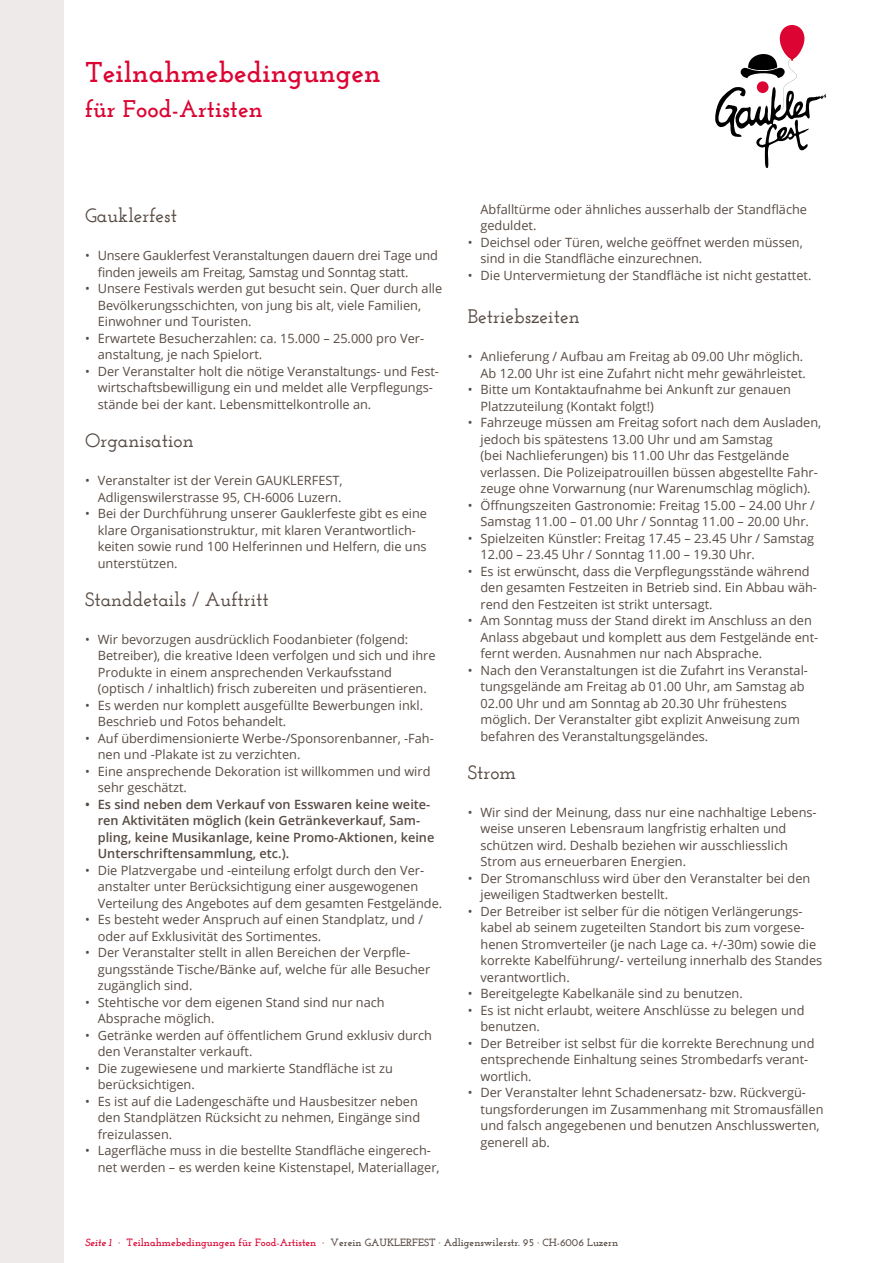
<style>
.page{position:relative;width:893px;height:1263px;background:#fff}
.page>*{position:absolute;margin:0;border:0;box-sizing:border-box;transform-origin:0 0}
.t1{font:700 28.5px "Josefin Slab";color:#dc0432}
.t2{font:700 24px "Josefin Slab";color:#dc0432}
.t3{font:600 19.5px "Josefin Slab";color:#584b44}
.t4{font:12.75px/16.5px "Open Sans";color:#584b44}
.t5{font:600 12.75px/16.5px "Open Sans";color:#584b44}
.t6{font:700 10.5px "Josefin Slab";color:#584b44}
.s1{font-style:italic;color:#dc0432}
.s2{color:#dc0432}
</style>
<div class="page">
<div style="left:0;top:0;width:64px;height:1263px;background:#edeae9"></div>
<svg style="left:715px;top:25px;width:112px;height:143px"></svg>
<h1 class="t1" style="left:85px;top:55px;width:297px">Teilnahmebedingungen</h1>
<h2 class="t2" style="left:85px;top:94px;width:179px">für Food-Artisten</h2>
<h3 class="t3" style="left:85px;top:204px;width:93px">Gauklerfest</h3>
<p class="t4" style="left:98px;top:247px;width:342px;text-indent:-13px">• Unsere Gauklerfest Veranstaltungen dauern drei Tage und finden jeweils am Freitag, Samstag und Sonntag statt.</p>
<p class="t4" style="left:98px;top:280px;width:346px;text-indent:-13px">• Unsere Festivals werden gut besucht sein. Quer durch alle<br>Bevölkerungsschichten, von jung bis alt, viele Familien,<br>Einwohner und Touristen.</p>
<p class="t4" style="left:98px;top:330px;width:328px;text-indent:-13px">• Erwartete Besucherzahlen: ca. 15.000 – 25.000 pro Ver&shy;anstaltung, je nach Spielort.</p>
<p class="t4" style="left:98px;top:363px;width:343px;text-indent:-13px">• Der Veranstalter holt die nötige Veranstaltungs- und Fest&shy;wirtschaftsbewilligung ein und meldet alle Verpflegungs&shy;stände bei der kant. Lebensmittelkontrolle an.</p>
<h3 class="t3" style="left:85px;top:429px;width:110px">Organisation</h3>
<p class="t4" style="left:85px;top:472px;width:259px;text-align:right">• Veranstalter ist der Verein GAUKLERFEST,<br>Adligenswilerstrasse 95, CH-6006 Luzern.</p>
<p class="t4" style="left:98px;top:505px;width:331px;text-indent:-13px">• Bei der Durchführung unserer Gauklerfeste gibt es eine klare Organisationstruktur, mit klaren Verantwortlich&shy;keiten sowie rund 100 Helferinnen und Helfern, die uns unterstützen.</p>
<h3 class="t3" style="left:85px;top:587px;width:185px">Standdetails / Auftritt</h3>
<p class="t4" style="left:98px;top:631px;width:339px;text-indent:-13px">• Wir bevorzugen ausdrücklich Foodanbieter (folgend:<br>Betreiber), die kreative Ideen verfolgen und sich und ihre Produkte in einem ansprechenden Verkaufsstand (optisch / inhaltlich) frisch zubereiten und präsentieren.</p>
<p class="t4" style="left:98px;top:697px;width:327px;text-indent:-13px">• Es werden nur komplett ausgefüllte Bewerbungen inkl.<br>Beschrieb und Fotos behandelt.</p>
<p class="t4" style="left:98px;top:730px;width:338px;text-indent:-13px">• Auf überdimensionierte Werbe-/Sponsorenbanner, -Fah&shy;nen und -Plakate ist zu verzichten.</p>
<p class="t4" style="left:98px;top:763px;width:334px;text-indent:-13px">• Eine ansprechende Dekoration ist willkommen und wird sehr geschätzt.</p>
<p class="t5" style="left:98px;top:796px;width:338px;text-indent:-13px">• Es sind neben dem Verkauf von Esswaren keine weite&shy;ren Aktivitäten möglich (kein Getränkeverkauf, Sam&shy;pling, keine Musikanlage, keine Promo-Aktionen, keine Unterschriftensammlung, etc.).</p>
<p class="t4" style="left:98px;top:862px;width:346px;text-indent:-13px">• Die Platzvergabe und -einteilung erfolgt durch den Ver&shy;anstalter unter Berücksichtigung einer ausgewogenen<br>Verteilung des Angebotes auf dem gesamten Festgelände.</p>
<p class="t4" style="left:98px;top:911px;width:327px;text-indent:-13px">• Es besteht weder Anspruch auf einen Standplatz, und / oder auf Exklusivität des Sortimentes.</p>
<p class="t4" style="left:98px;top:944px;width:334px;text-indent:-13px">• Der Veranstalter stellt in allen Bereichen der Verpfle&shy;gungsstände Tische/Bänke auf, welche für alle Besucher zugänglich sind.</p>
<p class="t4" style="left:98px;top:994px;width:288px;text-indent:-13px">• Stehtische vor dem eigenen Stand sind nur nach<br>Absprache möglich.</p>
<p class="t4" style="left:98px;top:1027px;width:336px;text-indent:-13px">• Getränke werden auf öffentlichem Grund exklusiv durch den Veranstalter verkauft.</p>
<p class="t4" style="left:98px;top:1060px;width:297px;text-indent:-13px">• Die zugewiesene und markierte Standfläche ist zu berücksichtigen.</p>
<p class="t4" style="left:98px;top:1093px;width:324px;text-indent:-13px">• Es ist auf die Ladengeschäfte und Hausbesitzer neben den Standplätzen Rücksicht zu nehmen, Eingänge sind freizulassen.</p>
<p class="t4" style="left:98px;top:1142px;width:343px;text-indent:-13px">• Lagerfläche muss in die bestellte Standfläche eingerech&shy;net werden – es werden keine Kistenstapel, Materiallager,</p>
<p class="t4" style="left:480px;top:201px;width:328px">Abfalltürme oder ähnliches ausserhalb der Standfläche geduldet.</p>
<p class="t4" style="left:480px;top:234px;width:324px;text-indent:-13px">• Deichsel oder Türen, welche geöffnet werden müssen, sind in die Standfläche einzurechnen.</p>
<p class="t4" style="left:468px;top:267px;width:345px">• Die Untervermietung der Standfläche ist nicht gestattet.</p>
<h3 class="t3" style="left:468px;top:305px;width:113px">Betriebszeiten</h3>
<p class="t4" style="left:468px;top:348px;width:340px;text-align:right">• Anlieferung / Aufbau am Freitag ab 09.00 Uhr möglich.<br>Ab 12.00 Uhr ist eine Zufahrt nicht mehr gewährleistet.</p>
<p class="t4" style="left:480px;top:381px;width:312px;text-indent:-13px">• Bitte um Kontaktaufnahme bei Ankunft zur genauen<br>Platzzuteilung (Kontakt folgt!)</p>
<p class="t4" style="left:480px;top:414px;width:342px;text-indent:-13px">• Fahrzeuge müssen am Freitag sofort nach dem Ausladen, jedoch bis spätestens 13.00 Uhr und am Samstag<br>(bei Nachlieferungen) bis 11.00 Uhr das Festgelände verlassen. Die Polizeipatrouillen büssen abgestellte Fahr&shy;zeuge ohne Vorwarnung (nur Warenumschlag möglich).</p>
<p class="t4" style="left:468px;top:496px;width:349px;text-align:center">• Öffnungszeiten Gastronomie: Freitag 15.00 – 24.00 Uhr /<br>Samstag 11.00 – 01.00 Uhr / Sonntag 11.00 – 20.00 Uhr.</p>
<p class="t4" style="left:480px;top:529px;width:335px;text-indent:-13px">• Spielzeiten Künstler: Freitag 17.45 – 23.45 Uhr / Samstag<br>12.00 – 23.45 Uhr / Sonntag 11.00 – 19.30 Uhr.</p>
<p class="t4" style="left:480px;top:562px;width:338px;text-indent:-13px">• Es ist erwünscht, dass die Verpflegungsstände während den gesamten Festzeiten in Betrieb sind. Ein Abbau wäh&shy;rend den Festzeiten ist strikt untersagt.</p>
<p class="t4" style="left:480px;top:612px;width:339px;text-indent:-13px">• Am Sonntag muss der Stand direkt im Anschluss an den<br>Anlass abgebaut und komplett aus dem Festgelände ent&shy;fernt werden. Ausnahmen nur nach Absprache.</p>
<p class="t4" style="left:480px;top:661px;width:329px;text-indent:-13px">• Nach den Veranstaltungen ist die Zufahrt ins Veranstal&shy;tungsgelände am Freitag ab 01.00 Uhr, am Samstag ab 02.00 Uhr und am Sonntag ab 20.30 Uhr frühestens möglich. Der Veranstalter gibt explizit Anweisung zum befahren des Veranstaltungsgeländes.</p>
<h3 class="t3" style="left:468px;top:761px;width:50px">Strom</h3>
<p class="t4" style="left:480px;top:804px;width:338px;text-indent:-13px">• Wir sind der Meinung, dass nur eine nachhaltige Lebens&shy;weise unseren Lebensraum langfristig erhalten und schützen wird. Deshalb beziehen wir ausschliesslich Strom aus erneuerbaren Energien.</p>
<p class="t4" style="left:480px;top:870px;width:331px;text-indent:-13px">• Der Stromanschluss wird über den Veranstalter bei den jeweiligen Stadtwerken bestellt.</p>
<p class="t4" style="left:480px;top:903px;width:343px;text-indent:-13px">• Der Betreiber ist selber für die nötigen Verlängerungs&shy;kabel ab seinem zugeteilten Standort bis zum vorgese&shy;henen Stromverteiler (je nach Lage ca. +/-30m) sowie die korrekte Kabelführung/- verteilung innerhalb des Standes verantwortlich.</p>
<p class="t4" style="left:468px;top:985px;width:277px">• Bereitgelegte Kabelkanäle sind zu benutzen.</p>
<p class="t4" style="left:480px;top:1002px;width:326px;text-indent:-13px">• Es ist nicht erlaubt, weitere Anschlüsse zu belegen und benutzen.</p>
<p class="t4" style="left:480px;top:1035px;width:335px;text-indent:-13px">• Der Betreiber ist selbst für die korrekte Berechnung und entsprechende Einhaltung seines Strombedarfs verant&shy;wortlich.</p>
<p class="t4" style="left:480px;top:1084px;width:344px;text-indent:-13px">• Der Veranstalter lehnt Schadenersatz- bzw. Rückvergü&shy;tungsforderungen im Zusammenhang mit Stromausfällen und falsch angegebenen und benutzen Anschlusswerten, generell ab.</p>
<p class="t6" style="left:85px;top:1236px;width:535px"><span class="s1">Seite 1</span> <span class="s2">· Teilnahmebedingungen für Food-Artisten ·</span> Verein GAUKLERFEST · Adligenswilerstr. 95 · CH-6006 Luzern</p>
</div>
